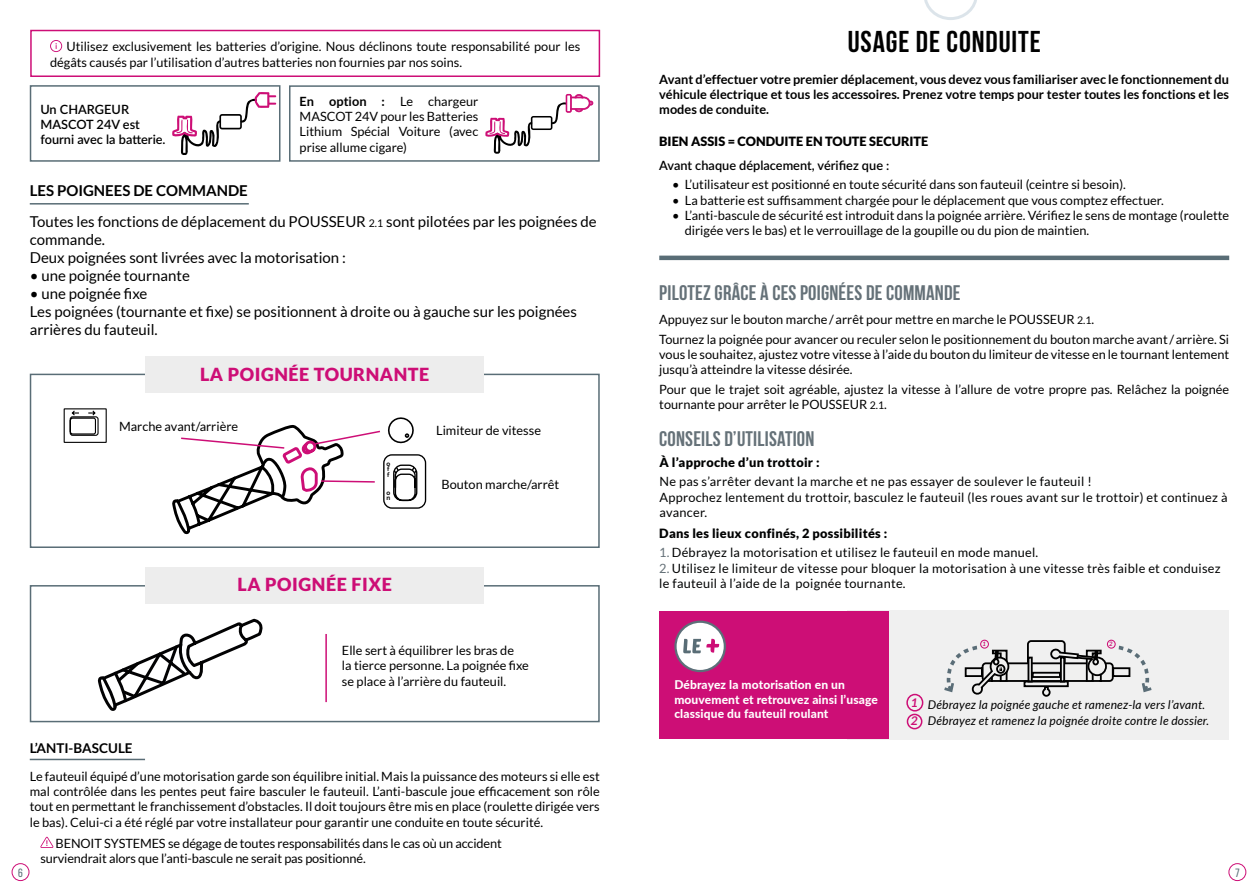
<style>
.page{position:relative;width:1259px;height:893px;background:#fff}
.page>*{position:absolute;margin:0;border:0;box-sizing:border-box;transform-origin:0 0}
.t1{font:700 30px "Bebas Neue";letter-spacing:.03em;color:#000}
.t2{font:700 21px "Bebas Neue";letter-spacing:.01em;color:#657178}
.t3{font:900 18px "Lato";letter-spacing:.03em;color:#cd0e76}
.t4{font:15px/18px "Lato";color:#000}
.t5{font:700 15px "Lato";color:#000}
.t6{font:700 13.5px "Lato";color:#000}
.t7{font:12.75px/15.3px "Lato";color:#000}
.t8{font:12.75px/15.3px "Lato";letter-spacing:.02em;color:#010202}
.t9{font:700 12.75px/15.3px "Lato";color:#000;text-align:justify}
.t10{font:600 12.75px/15.3px "Lato";color:#000}
.t11{font:900 12.75px "Lato";letter-spacing:.02em;color:#010202}
.t12{font:900 12.75px "Lato";color:#000}
.t13{font:italic 12px/16.2px "Lato";letter-spacing:.02em;color:#000}
.t14{font:800 12px/14.4px "Lato";letter-spacing:.01em;color:#fff}
.t15{font:12px "Bebas Neue";color:#596d76}
.t16{font:italic 700 12px/18.8px "Lato";color:#cd0e76}
.t17{font:700 6.45px/5.4px "Raleway";color:#000}
.t18{font:italic 700 6px "Lato";color:#cd0e76}
.s1{font-weight:700}
.s2{font-size:10.5px}
.s3{color:#657178}
</style>
<div class="page">
<div style="left:12px;top:863px;width:17px;height:18px;border:1px solid #cd0e76;border-radius:50%"></div>
<div style="left:1228px;top:863px;width:18px;height:18px;border:1px solid #cd0e76;border-radius:50%"></div>
<hr style="left:30px;top:203px;width:219px;height:2px;background:#596d76">
<svg style="left:40px;top:837px;width:13px;height:11px"></svg>
<hr style="left:30px;top:759px;width:115px;height:1px;background:#596d76">
<div style="left:30px;top:585px;width:570px;height:137px;border:2px solid #596d76"></div>
<div style="left:145px;top:568px;width:339px;height:36px;background:#ededed"></div>
<hr style="left:325px;top:634px;width:2px;height:68px;background:#cd0e76">
<svg style="left:97px;top:618px;width:166px;height:93px"></svg>
<div style="left:30px;top:374px;width:570px;height:174px;border:2px solid #596d76"></div>
<div style="left:145px;top:356px;width:339px;height:36px;background:#ededed"></div>
<svg style="left:63px;top:408px;width:44px;height:35px"></svg>
<svg style="left:172px;top:417px;width:255px;height:118px"></svg>
<hr style="left:659px;top:256px;width:570px;height:4px;background:#596d76">
<div style="left:30px;top:85px;width:250px;height:77px;border:2px solid #596d76"></div>
<div style="left:289px;top:85px;width:311px;height:77px;border:2px solid #596d76"></div>
<svg style="left:485px;top:94px;width:108px;height:60px"></svg>
<svg style="left:172px;top:92px;width:104px;height:63px"></svg>
<svg style="left:50px;top:40px;width:12px;height:12px"></svg>
<div style="left:30px;top:30px;width:570px;height:47px;border:2px solid #cd0e76"></div>
<svg style="left:924px;top:0;width:53px;height:20px"></svg>
<div style="left:847px;top:610px;width:382px;height:130px;background:#f0f0f0"></div>
<div style="left:659px;top:611px;width:230px;height:127px;background:#cd0e76"></div>
<div style="left:675px;top:622px;width:50px;height:49px;background:#fff;border-radius:50%"></div>
<div style="left:674px;top:621px;width:52px;height:51px;border:2px solid #5d6f79;border-radius:50%"></div>
<svg style="left:683px;top:639px;width:36px;height:14px"></svg>
<div style="left:906px;top:694px;width:17px;height:17px;border:2px solid #cd0e76;border-radius:50%"></div>
<div style="left:906px;top:714px;width:16px;height:15px;border:2px solid #cd0e76;border-radius:50%"></div>
<div style="left:1027px;top:640px;width:38px;height:26px;border:2px solid #000;border-radius:3px"></div>
<div style="left:980px;top:640px;width:9px;height:9px;border:1px solid #cd0e76;border-radius:50%"></div>
<div style="left:1107px;top:640px;width:8px;height:9px;border:1px solid #cd0e76;border-radius:50%"></div>
<svg style="left:944px;top:644px;width:207px;height:53px"></svg>
<p class="t7" style="left:50px;top:39px;width:532px;text-indent:16px">Utilisez exclusivement les batteries d’origine. Nous déclinons toute responsabilité pour les dégâts causés par l’utilisation d’autres batteries non fournies par nos soins.</p>
<h1 class="t1" style="left:847px;top:25px;width:194px">USAGE DE CONDUITE</h1>
<p class="t10" style="left:40px;top:101px;width:127px">Un CHARGEUR<br>MASCOT 24V est fourni avec la batterie.</p>
<p class="t7" style="left:300px;top:93px;width:180px;text-align:justify"><span class="s1">En option :</span> Le chargeur MASCOT 24V pour les Batteries Lithium Spécial Voiture (avec prise allume cigare)</p>
<p class="t5" style="left:30px;top:182px;width:220px">LES POIGNEES DE COMMANDE</p>
<p class="t4" style="left:30px;top:213px;width:568px">Toutes les fonctions de déplacement du POUSSEUR <span class="s2">2.1</span> sont pilotées par les poignées de commande.<br>Deux poignées sont livrées avec la motorisation :</p>
<p class="t4" style="left:30px;top:267px;width:162px">• une poignée tournante</p>
<p class="t4" style="left:30px;top:285px;width:548px">• une poignée fixe<br>Les poignées (tournante et fixe) se positionnent à droite ou à gauche sur les poignées arrières du fauteuil.</p>
<h3 class="t3" style="left:200px;top:363px;width:231px">LA POIGNÉE TOURNANTE</h3>
<p class="t7" style="left:119px;top:419px;width:121px">Marche avant/arrière</p>
<p class="t7" style="left:436px;top:423px;width:106px">Limiteur de vitesse</p>
<p class="t17" style="left:386px;top:461px;width:5px">o f f</p>
<p class="t17" style="left:386px;top:490px;width:5px">o n</p>
<h3 class="t3" style="left:237px;top:574px;width:156px">LA POIGNÉE FIXE</h3>
<p class="t7" style="left:441px;top:477px;width:119px">Bouton marche/arrêt</p>
<p class="t6" style="left:30px;top:741px;width:104px">L’ANTI-BASCULE</p>
<p class="t7" style="left:342px;top:643px;width:188px">Elle sert à équilibrer les bras de<br>la tierce personne. La poignée fixe se place à l’arrière du fauteuil.</p>
<p class="t7" style="left:30px;top:768px;width:571px;text-align:justify">Le fauteuil équipé d’une motorisation garde son équilibre initial. Mais la puissance des moteurs si elle est mal contrôlée dans les pentes peut faire basculer le fauteuil. L’anti-bascule joue efficacement son rôle tout en permettant le franchissement d’obstacles. Il doit toujours être mis en place (roulette dirigée vers le bas). Celui-ci a été réglé par votre installateur pour garantir une conduite en toute sécurité.</p>
<p class="t7" style="left:40px;top:836px;width:463px;text-indent:15px">BENOIT SYSTEMES se dégage de toutes responsabilités dans le cas où un accident surviendrait alors que l’anti-bascule ne serait pas positionné.</p>
<p class="t9" style="left:659px;top:71px;width:571px">Avant d’effectuer votre premier déplacement, vous devez vous familiariser avec le fonctionnement du véhicule électrique et tous les accessoires. Prenez votre temps pour tester toutes les fonctions et les modes de conduite.</p>
<p class="t12" style="left:659px;top:134px;width:271px">BIEN ASSIS = CONDUITE EN TOUTE SECURITE</p>
<p class="t10" style="left:659px;top:157px;width:232px">Avant chaque déplacement, vérifiez que :</p>
<p class="t7" style="left:672px;top:177px;width:455px">• L’utilisateur est positionné en toute sécurité dans son fauteuil (ceintre si besoin).</p>
<p class="t7" style="left:672px;top:192px;width:493px">• La batterie est suffisamment chargée pour le déplacement que vous comptez effectuer.</p>
<p class="t7" style="left:685px;top:208px;width:546px;text-indent:-13px">• L’anti-bascule de sécurité est introduit dans la poignée arrière. Vérifiez le sens de montage (roulette dirigée vers le bas) et le verrouillage de la goupille ou du pion de maintien.</p>
<h2 class="t2" style="left:659px;top:282px;width:303px">PILOTEZ GRÂCE À CES POIGNÉES DE COMMANDE</h2>
<p class="t7" style="left:659px;top:310px;width:571px;line-height:19.5px">Appuyez sur le bouton marche/arrêt pour mettre en marche le POUSSEUR <span class="s2">2.1</span>.<br>Tournez la poignée pour avancer ou reculer selon le positionnement du bouton marche avant/arrière. Si</p>
<p class="t7" style="left:659px;top:347px;width:571px">vous le souhaitez, ajustez votre vitesse à l’aide du bouton du limiteur de vitesse en le tournant lentement jusqu’à atteindre la vitesse désirée.</p>
<p class="t7" style="left:659px;top:382px;width:571px">Pour que le trajet soit agréable, ajustez la vitesse à l’allure de votre propre pas. Relâchez la poignée tournante pour arrêter le POUSSEUR <span class="s2">2.1</span>.</p>
<h2 class="t2" style="left:659px;top:428px;width:157px">CONSEILS D’UTILISATION</h2>
<p class="t11" style="left:659px;top:455px;width:162px">À l’approche d’un trottoir :</p>
<p class="t8" style="left:659px;top:474px;width:569px">Ne pas s’arrêter devant la marche et ne pas essayer de soulever le fauteuil !<br>Approchez lentement du trottoir, basculez le fauteuil (les roues avant sur le trottoir) et continuez à avancer.</p>
<p class="t11" style="left:659px;top:526px;width:230px">Dans les lieux confinés, 2 possibilités :</p>
<p class="t8" style="left:659px;top:545px;width:380px"><span class="s3">1.</span> Débrayez la motorisation et utilisez le fauteuil en mode manuel.</p>
<p class="t8" style="left:659px;top:560px;width:563px"><span class="s3">2.</span> Utilisez le limiteur de vitesse pour bloquer la motorisation à une vitesse très faible et conduisez le fauteuil à l’aide de la poignée tournante.</p>
<p class="t14" style="left:674px;top:677px;width:205px">Débrayez la motorisation en un mouvement et retrouvez ainsi l’usage classique du fauteuil roulant</p>
<p class="t18" style="left:982px;top:641px;width:5px">1</p>
<p class="t18" style="left:1109px;top:641px;width:5px">2</p>
<p class="t16" style="left:910px;top:693px;width:9px">1<br>2</p>
<p class="t13" style="left:928px;top:696px;width:283px">Débrayez la poignée gauche et ramenez-la vers l’avant.<br>Débrayez et ramenez la poignée droite contre le dossier.</p>
<p class="t15" style="left:18px;top:866px;width:6px">6</p>
<p class="t15" style="left:1235px;top:866px;width:6px">7</p>
</div>
